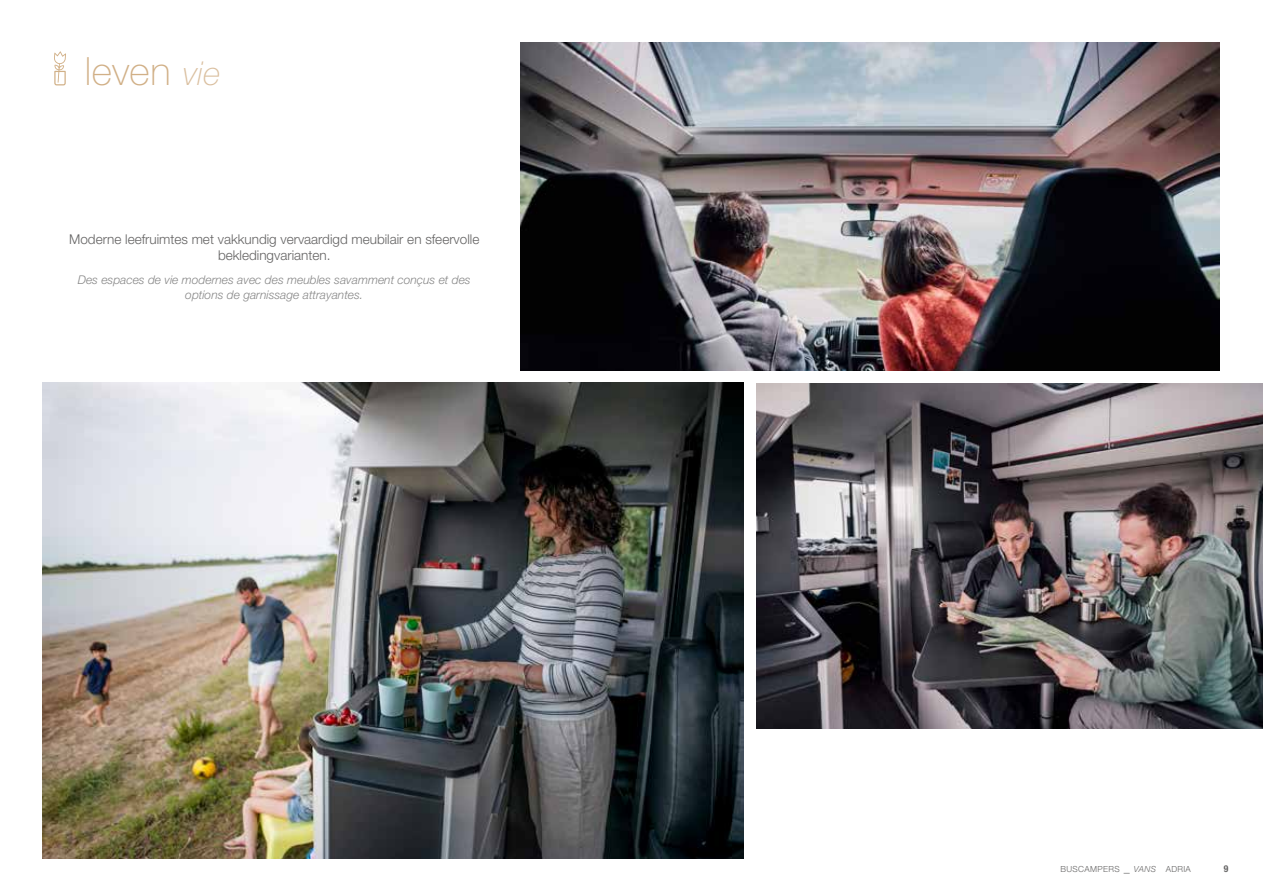
<style>
.page{position:relative;width:1263px;height:893px;background:#fff}
.page>*{position:absolute;margin:0;border:0;box-sizing:border-box;transform-origin:0 0}
.t1{font:100 39px "Helvetica Neue LT Pro";letter-spacing:.005em;color:#d1b087}
.t2{font:300 13.5px/16.5px "Helvetica Neue LT Pro";color:#646363;text-align:center}
.t3{font:italic 300 12px/15px "Helvetica Neue LT Pro";color:#878787;text-align:center}
.t4{font:700 condensed 9.45px "Helvetica Neue LT Pro";color:#646363}
.t5{font:300 8.4px "Helvetica Neue LT Pro";letter-spacing:.045em;color:#646363}
.s1{font-style:italic;font-size:33px;color:#dabf9f}
.s2{font-size:12px}
.s3{font-style:italic}
</style>
<div class="page">
<svg style="left:54px;top:51px;width:12px;height:35px"></svg>
<img style="left:520px;top:43px;width:699px;height:327px">
<img style="left:43px;top:383px;width:700px;height:476px">
<img style="left:757px;top:383px;width:506px;height:346px">
<h1 class="t1" style="left:85px;top:49px;width:137px">leven <span class="s1">vie</span></h1>
<p class="t2" style="left:69px;top:230px;width:412px">Moderne leefruimtes met vakkundig vervaardigd meubilair en sfeervolle bekledingvarianten.</p>
<p class="t3" style="left:78px;top:272px;width:394px">Des espaces de vie modernes avec des meubles savamment conçus et des options de garnissage attrayantes.</p>
<p class="t5" style="left:1060px;top:864px;width:132px">BUSCAMPERS <span class="s2">_</span> <span class="s3">VANS</span> ADRIA</p>
<p class="t4" style="left:1224px;top:863px;width:6px">9</p>
</div>
